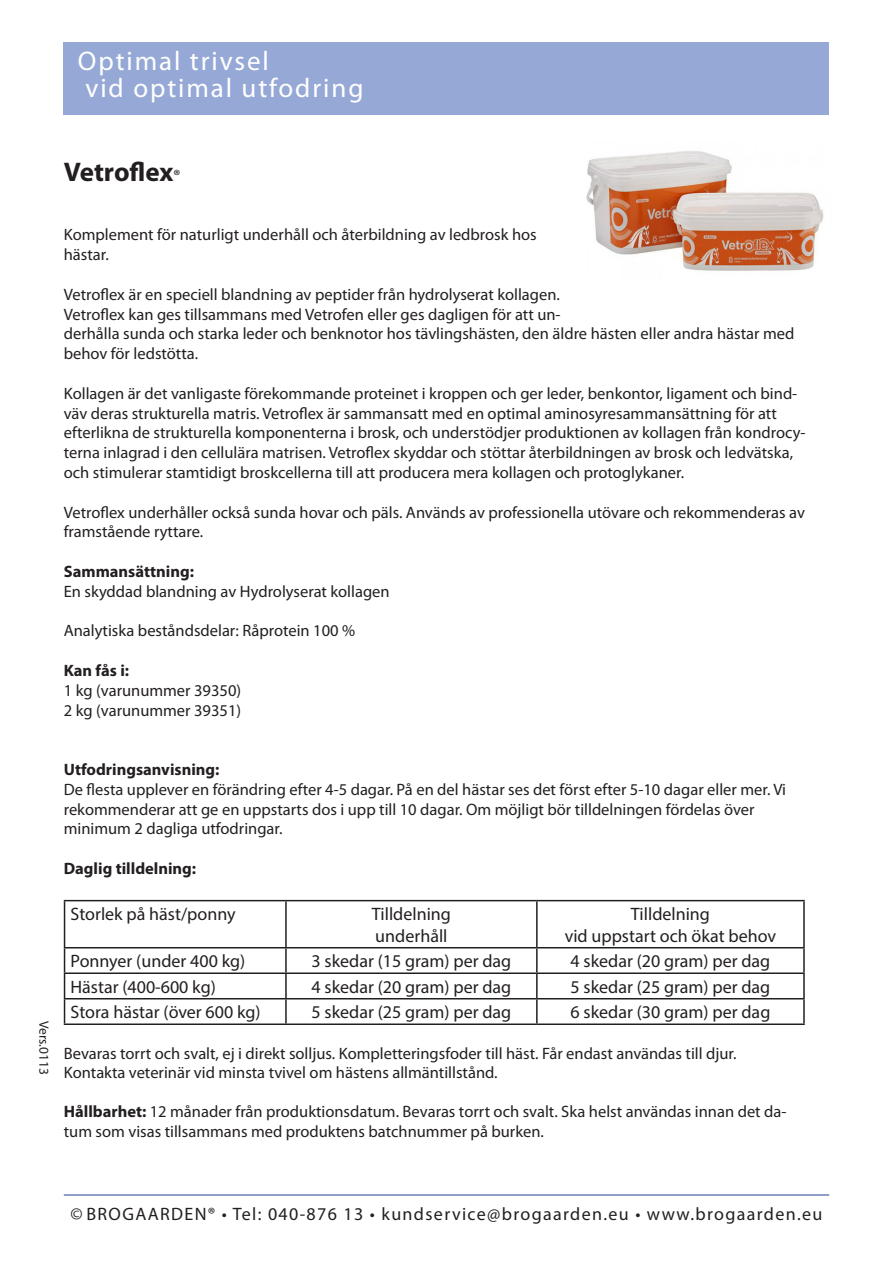
<style>
.page{position:relative;width:893px;height:1263px;background:#fff}
.page>*{position:absolute;margin:0;border:0;box-sizing:border-box;transform-origin:0 0}
.t1{font:27px/27px "Myriad Pro";letter-spacing:.07em;color:#fff}
.t2{font:700 27px "Myriad Pro";letter-spacing:-.005em;color:#231f20}
.t3{font:18px/21.6px "Myriad Pro";color:#231f20}
.t4{font:18px "Myriad Pro";letter-spacing:.075em;color:#231f20}
.t5{font:16.5px/19.8px "Myriad Pro";color:#231f20}
.t6{font:700 16.5px "Myriad Pro";color:#231f20}
.t7{font:13.5px "Myriad Pro";color:#231f20}
.s1{font-weight:400;font-size:16.5px}
.s2{font-weight:700}
</style>
<div class="page">
<div style="left:64px;top:43px;width:765px;height:72px;background:#96a9d6"></div>
<hr style="left:64px;top:1194px;width:765px;height:1px;background:#253f8e">
<hr style="left:64px;top:900px;width:222px;height:1px;background:#231f20">
<hr style="left:64px;top:901px;width:1px;height:46px;background:#231f20">
<hr style="left:286px;top:900px;width:251px;height:1px;background:#231f20">
<hr style="left:285px;top:901px;width:2px;height:46px;background:#231f20">
<hr style="left:537px;top:900px;width:268px;height:1px;background:#231f20">
<hr style="left:536px;top:901px;width:2px;height:46px;background:#231f20">
<hr style="left:803px;top:901px;width:2px;height:46px;background:#231f20">
<hr style="left:64px;top:947px;width:222px;height:1px;background:#231f20">
<hr style="left:286px;top:947px;width:251px;height:1px;background:#231f20">
<hr style="left:285px;top:948px;width:2px;height:24px;background:#231f20">
<hr style="left:537px;top:947px;width:268px;height:1px;background:#231f20">
<hr style="left:536px;top:948px;width:2px;height:24px;background:#231f20">
<hr style="left:803px;top:948px;width:2px;height:24px;background:#231f20">
<hr style="left:64px;top:972px;width:222px;height:2px;background:#231f20">
<hr style="left:286px;top:972px;width:251px;height:2px;background:#231f20">
<hr style="left:285px;top:974px;width:2px;height:24px;background:#231f20">
<hr style="left:537px;top:972px;width:268px;height:2px;background:#231f20">
<hr style="left:536px;top:974px;width:2px;height:24px;background:#231f20">
<hr style="left:803px;top:974px;width:2px;height:24px;background:#231f20">
<hr style="left:64px;top:998px;width:222px;height:1px;background:#231f20">
<svg style="left:64px;top:948px;width:1px;height:75px"></svg>
<hr style="left:286px;top:998px;width:251px;height:1px;background:#231f20">
<hr style="left:285px;top:999px;width:2px;height:24px;background:#231f20">
<hr style="left:537px;top:998px;width:268px;height:1px;background:#231f20">
<hr style="left:536px;top:999px;width:2px;height:24px;background:#231f20">
<hr style="left:803px;top:999px;width:2px;height:24px;background:#231f20">
<hr style="left:64px;top:1023px;width:222px;height:2px;background:#231f20">
<hr style="left:286px;top:1023px;width:251px;height:2px;background:#231f20">
<hr style="left:537px;top:1023px;width:268px;height:2px;background:#231f20">
<img style="left:586px;top:151px;width:238px;height:120px">
<h1 class="t1" style="left:78px;top:47px;width:287px">Optimal trivsel<br>vid optimal utfodring</h1>
<h1 class="t2" style="left:64px;top:154px;width:118px">Vetroflex<span class="s1">®</span></h1>
<p class="t5" style="left:64px;top:225px;width:474px">Komplement för naturligt underhåll och återbildning av ledbrosk hos hästar.</p>
<p class="t5" style="left:64px;top:284px;width:732px">Vetroflex är en speciell blandning av peptider från hydrolyserat kollagen.<br>Vetroflex kan ges tillsammans med Vetrofen eller ges dagligen för att un-<br>derhålla sunda och starka leder och benknotor hos tävlingshästen, den äldre hästen eller andra hästar med behov för ledstötta.</p>
<p class="t5" style="left:64px;top:383px;width:743px">Kollagen är det vanligaste förekommande proteinet i kroppen och ger leder, benkontor, ligament och bind&shy;väv deras strukturella matris. Vetroflex är sammansatt med en optimal aminosyresammansättning för att efterlikna de strukturella komponenterna i brosk, och understödjer produktionen av kollagen från kondrocy&shy;terna inlagrad i den cellulära matrisen. Vetroflex skyddar och stöttar återbildningen av brosk och ledvätska, och stimulerar stamtidigt broskcellerna till att producera mera kollagen och protoglykaner.</p>
<p class="t5" style="left:64px;top:502px;width:743px">Vetroflex underhåller också sunda hovar och päls. Används av professionella utövare och rekommenderas av framstående ryttare.</p>
<p class="t6" style="left:64px;top:561px;width:132px">Sammansättning:</p>
<p class="t5" style="left:64px;top:581px;width:327px">En skyddad blandning av Hydrolyserat kollagen</p>
<p class="t5" style="left:64px;top:621px;width:293px">Analytiska beståndsdelar: Råprotein 100 %</p>
<p class="t6" style="left:64px;top:660px;width:67px">Kan fås i:</p>
<p class="t5" style="left:64px;top:680px;width:179px">1 kg (varunummer 39350)<br>2 kg (varunummer 39351)</p>
<p class="t7" style="left:52px;top:1021px;width:55px;rotate:90deg">Vers.0113</p>
<p class="t6" style="left:64px;top:759px;width:157px">Utfodringsanvisning:</p>
<p class="t5" style="left:64px;top:779px;width:724px">De flesta upplever en förändring efter 4-5 dagar. På en del hästar ses det först efter 5-10 dagar eller mer. Vi rekommenderar att ge en uppstarts dos i upp till 10 dagar. Om möjligt bör tilldelningen fördelas över minimum 2 dagliga utfodringar.</p>
<p class="t6" style="left:64px;top:858px;width:134px">Daglig tilldelning:</p>
<p class="t3" style="left:71px;top:903px;width:167px">Storlek på häst/ponny</p>
<p class="t3" style="left:372px;top:903px;width:81px">Tilldelning underhåll</p>
<p class="t3" style="left:565px;top:903px;width:213px;text-align:center">Tilldelning<br>vid uppstart och ökat behov</p>
<p class="t3" style="left:71px;top:950px;width:176px">Ponnyer (under 400 kg)</p>
<p class="t3" style="left:312px;top:950px;width:201px">3 skedar (15 gram) per dag</p>
<p class="t3" style="left:571px;top:950px;width:201px">4 skedar (20 gram) per dag</p>
<p class="t3" style="left:71px;top:976px;width:147px">Hästar (400-600 kg)</p>
<p class="t3" style="left:312px;top:976px;width:201px">4 skedar (20 gram) per dag</p>
<p class="t3" style="left:571px;top:976px;width:201px">5 skedar (25 gram) per dag</p>
<p class="t3" style="left:71px;top:1001px;width:192px">Stora hästar (över 600 kg)</p>
<p class="t3" style="left:312px;top:1001px;width:201px">5 skedar (25 gram) per dag</p>
<p class="t3" style="left:571px;top:1001px;width:201px">6 skedar (30 gram) per dag</p>
<p class="t5" style="left:64px;top:1043px;width:674px">Bevaras torrt och svalt, ej i direkt solljus. Kompletteringsfoder till häst. Får endast användas till djur.<br>Kontakta veterinär vid minsta tvivel om hästens allmäntillstånd.</p>
<p class="t5" style="left:64px;top:1102px;width:724px"><span class="s2">Hållbarhet:</span> 12 månader från produktionsdatum. Bevaras torrt och svalt. Ska helst användas innan det da&shy;tum som visas tillsammans med produktens batchnummer på burken.</p>
<p class="t4" style="left:70px;top:1202px;width:754px">© BROGAARDEN® • Tel: 040-876 13 • kundservice@brogaarden.eu • www.brogaarden.eu</p>
</div>
